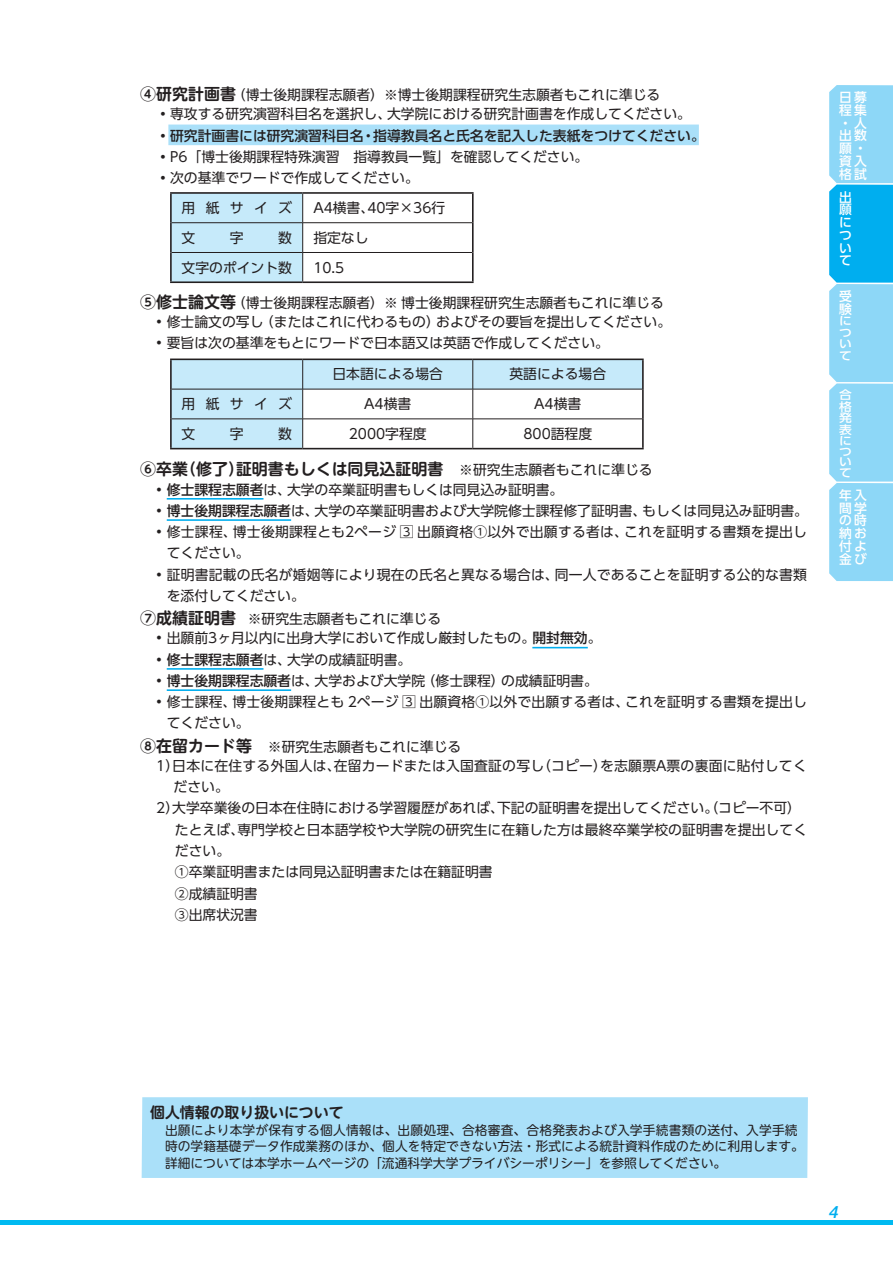
<style>
.page{position:relative;width:893px;height:1263px;background:#fff}
.page>*{position:absolute;margin:0;border:0;box-sizing:border-box;transform-origin:0 0}
.t1{font:italic 500 16.95px "Helvetica Neue LT Std";color:#00aeef}
.t2{font:700 15.9px "UD Shin M Go Pro De";color:#231f20}
.t3{font:700 14.85px "UD Shin M Go Pro De";color:#231f20}
.t4{font:13.8px/21.3px "UD Shin Go Pro";color:#231f20}
.t5{font:13.8px/21.3px "UD Shin Go Pro";letter-spacing:.02em;color:#231f20}
.t6{font:12.75px/15.1px "UD Shin M Go Pro";color:#231f20}
.t7{font:500 12.75px/12.8px "UD Shin Go Pro";color:#fff}
.t8{font:500 11.55px/11.1px "UD Shin Go Pro";color:#fff;text-align:justify;scale:1.11 1}
.s1{font-family:"UD Shin M Go Pro De";font-weight:700;font-size:15.9px}
.s2{font-weight:500}
.s3{font-family:"UD Shin Go Pro";font-weight:400;font-size:13.8px}
</style>
<div class="page">
<div style="left:168px;top:125px;width:531px;height:20px;background:#aae0f9"></div>
<hr style="left:167px;top:498px;width:96px;height:2px;background:#00aeef">
<hr style="left:167px;top:519px;width:124px;height:2px;background:#00aeef">
<hr style="left:532px;top:647px;width:56px;height:1px;background:#00aeef">
<hr style="left:167px;top:668px;width:96px;height:2px;background:#00aeef">
<hr style="left:167px;top:689px;width:124px;height:2px;background:#00aeef">
<hr style="left:170px;top:192px;width:133px;height:2px;background:#231f20">
<hr style="left:170px;top:194px;width:2px;height:29px;background:#231f20">
<hr style="left:303px;top:192px;width:171px;height:2px;background:#231f20">
<hr style="left:472px;top:194px;width:2px;height:29px;background:#231f20">
<hr style="left:170px;top:223px;width:2px;height:29px;background:#231f20">
<hr style="left:472px;top:223px;width:2px;height:29px;background:#231f20">
<hr style="left:170px;top:252px;width:2px;height:29px;background:#231f20">
<hr style="left:472px;top:252px;width:2px;height:29px;background:#231f20">
<hr style="left:170px;top:281px;width:133px;height:2px;background:#231f20">
<hr style="left:303px;top:281px;width:171px;height:2px;background:#231f20">
<hr style="left:303px;top:222px;width:169px;height:1px;background:#231f20">
<hr style="left:303px;top:252px;width:169px;height:1px;background:#231f20">
<svg style="left:171px;top:193px;width:132px;height:89px;background:#bee0ef"></svg>
<svg style="left:172px;top:360px;width:470px;height:88px"></svg>
<hr style="left:170px;top:358px;width:133px;height:2px;background:#231f20">
<hr style="left:170px;top:360px;width:2px;height:29px;background:#231f20">
<hr style="left:303px;top:358px;width:170px;height:2px;background:#231f20">
<hr style="left:473px;top:358px;width:171px;height:2px;background:#231f20">
<hr style="left:642px;top:360px;width:2px;height:29px;background:#231f20">
<hr style="left:170px;top:389px;width:2px;height:30px;background:#231f20">
<hr style="left:642px;top:389px;width:2px;height:30px;background:#231f20">
<hr style="left:170px;top:419px;width:2px;height:29px;background:#231f20">
<hr style="left:642px;top:419px;width:2px;height:29px;background:#231f20">
<hr style="left:170px;top:448px;width:133px;height:1px;background:#231f20">
<hr style="left:303px;top:448px;width:170px;height:1px;background:#231f20">
<hr style="left:473px;top:448px;width:171px;height:1px;background:#231f20">
<div style="left:142px;top:1097px;width:666px;height:81px;background:#aae0f9"></div>
<div style="left:0;top:1220px;width:893px;height:5px;background:#00baf1"></div>
<svg style="left:829px;top:85px;width:64px;height:496px;background:#74cff5"></svg>
<p class="t4" style="left:156px;top:85px;width:536px;line-height:19.4px;text-indent:-16px"><span class="s1">④研究計画書</span>（博士後期課程志願者）※博士後期課程研究生志願者もこれに準じる<br>◦専攻する研究演習科目名を選択し、大学院における研究計画書を作成してください。</p>
<p class="t4" style="left:156px;top:124px;width:550px">◦<span class="s2">研究計画書には研究演習科目名・指導教員名と氏名を記入した表紙をつけてください。</span>◦P6「博士後期課程特殊演習　指導教員一覧」を確認してください。<br>◦次の基準でワードで作成してください。</p>
<p class="t4" style="left:182px;top:197px;width:112px">用紙サイズ</p>
<p class="t4" style="left:313px;top:197px;width:133px">A4横書、40字×36行</p>
<p class="t4" style="left:182px;top:227px;width:15px">文</p>
<p class="t4" style="left:230px;top:227px;width:15px">字</p>
<p class="t4" style="left:278px;top:227px;width:15px">数</p>
<p class="t4" style="left:313px;top:227px;width:57px">指定なし</p>
<p class="t4" style="left:182px;top:256px;width:112px">文字のポイント数</p>
<p class="t4" style="left:313px;top:256px;width:33px">10.5</p>
<p class="t4" style="left:140px;top:291px;width:525px"><span class="s1">⑤修士論文等</span>（博士後期課程志願者）※ 博士後期課程研究生志願者もこれに準じる</p>
<p class="t4" style="left:156px;top:311px;width:516px">• 修士論文の写し（またはこれに代わるもの）およびその要旨を提出してください。</p>
<p class="t4" style="left:156px;top:332px;width:454px">• 要旨は次の基準をもとにワードで日本語又は英語で作成してください。</p>
<p class="t4" style="left:332px;top:363px;width:112px">日本語による場合</p>
<p class="t4" style="left:509px;top:363px;width:98px">英語による場合</p>
<p class="t4" style="left:182px;top:393px;width:112px">用紙サイズ</p>
<p class="t4" style="left:364px;top:393px;width:49px">A4横書</p>
<p class="t4" style="left:534px;top:393px;width:49px">A4横書</p>
<p class="t4" style="left:182px;top:423px;width:15px">文</p>
<p class="t4" style="left:230px;top:423px;width:15px">字</p>
<p class="t4" style="left:278px;top:423px;width:15px">数</p>
<p class="t4" style="left:349px;top:423px;width:79px">2000字程度</p>
<p class="t4" style="left:523px;top:423px;width:70px">800語程度</p>
<p class="t2" style="left:140px;top:456px;width:514px">⑥卒業（修了）証明書もしくは同見込証明書　<span class="s3">※研究生志願者もこれに準じる</span></p>
<p class="t4" style="left:156px;top:478px;width:409px">• <span class="s2">修士課程志願者</span>は、大学の卒業証明書もしくは同見込み証明書。</p>
<p class="t4" style="left:156px;top:499px;width:653px">• <span class="s2">博士後期課程志願者</span>は、大学の卒業証明書および大学院修士課程修了証明書、もしくは同見込み証明書。</p>
<p class="t5" style="left:167px;top:521px;width:642px;text-indent:-10px">• 修士課程、博士後期課程とも2ページ 3 出願資格①以外で出願する者は、これを証明する書類を提出してください。</p>
<p class="t4" style="left:167px;top:563px;width:642px;text-indent:-10px">• 証明書記載の氏名が婚姻等により現在の氏名と異なる場合は、同一人であることを証明する公的な書類を添付してください。</p>
<p class="t4" style="left:140px;top:608px;width:302px"><span class="s1">⑦成績証明書　</span>※研究生志願者もこれに準じる</p>
<p class="t4" style="left:156px;top:627px;width:447px">• 出願前3ヶ月以内に出身大学において作成し厳封したもの。<span class="s2">開封無効</span>。</p>
<p class="t4" style="left:156px;top:648px;width:257px">• <span class="s2">修士課程志願者</span>は、大学の成績証明書。</p>
<p class="t4" style="left:156px;top:670px;width:443px">• <span class="s2">博士後期課程志願者</span>は、大学および大学院（修士課程）の成績証明書。</p>
<p class="t4" style="left:167px;top:691px;width:642px;text-indent:-10px">• 修士課程、博士後期課程とも 2ページ 3 出願資格①以外で出願する者は、これを証明する書類を提出してください。</p>
<p class="t4" style="left:156px;top:736px;width:652px;line-height:19.4px;text-indent:-16px"><span class="s1">⑧在留カード等　</span>※研究生志願者もこれに準じる<br>1）日本に在住する外国人は、在留カードまたは入国査証の写し（コピー）を志願票A票の裏面に貼付してく</p>
<p class="t4" style="left:174px;top:776px;width:57px">ださい。</p>
<p class="t4" style="left:156px;top:797px;width:646px">2）大学卒業後の日本在住時における学習履歴があれば、下記の証明書を提出してください。（コピー不可）</p>
<p class="t4" style="left:175px;top:818px;width:634px">たとえば、専門学校と日本語学校や大学院の研究生に在籍した方は最終卒業学校の証明書を提出してく</p>
<p class="t4" style="left:175px;top:840px;width:57px">ださい。</p>
<p class="t4" style="left:161px;top:861px;width:333px">　①卒業証明書または同見込証明書または在籍証明書</p>
<p class="t4" style="left:161px;top:882px;width:98px">　②成績証明書</p>
<p class="t4" style="left:161px;top:903px;width:98px">　③出席状況書</p>
<p class="t7" style="left:839px;top:90px;width:29px">日募程集・<br>出数願・資入格試</p>
<p class="t7" style="left:854px;top:116px;width:14px">人</p>
<p class="t7" style="left:839px;top:190px;width:14px;text-align:justify">出願について</p>
<p class="t7" style="left:839px;top:289px;width:14px">受験</p>
<p class="t8" style="left:839px;top:315px;width:12px;line-height:11.6px">について</p>
<p class="t8" style="left:839px;top:389px;width:13px">合格発表について</p>
<p class="t7" style="left:839px;top:488px;width:29px;text-align:justify">年入間学の時納お付よ金び</p>
<p class="t3" style="left:150px;top:1101px;width:195px">個人情報の取り扱いについて</p>
<p class="t6" style="left:165px;top:1122px;width:640px">出願により本学が保有する個人情報は、出願処理、合格審査、合格発表および入学手続書類の送付、入学手続時の学籍基礎データ作成業務のほか、個人を特定できない方法・形式による統計資料作成のために利用します。</p>
<p class="t6" style="left:165px;top:1154px;width:563px">詳細については本学ホームページの「流通科学大学プライバシーポリシー」を参照してください。</p>
<p class="t1" style="left:829px;top:1202px;width:11px">4</p>
</div>
